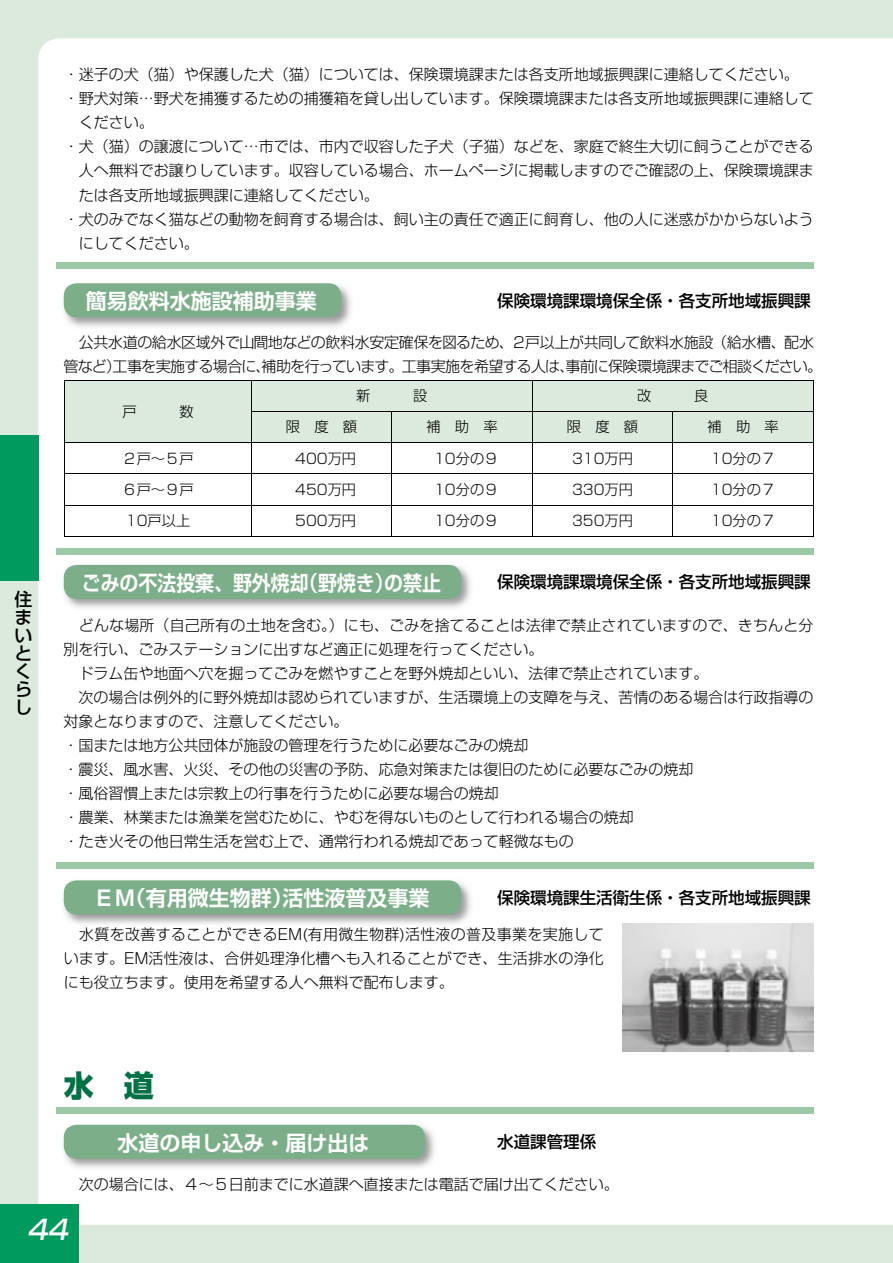
<style>
.page{position:relative;width:893px;height:1263px;background:#dbeadc}
.page>*{position:absolute;margin:0;border:0;box-sizing:border-box;transform-origin:0 0}
.t1{font:800 30px "Shin Go Pr 5";color:#007144}
.t2{font:italic 500 27px "Shin Go Pr 5";color:#fff}
.t3{font:700 21px "Shin Go Pr 5 De";color:#fff}
.t4{font:700 21px "Shin Go Pr 5 De";color:#fff;scale:.9 1}
.t5{font:500 18px/18px "Shin Go Pr 5";color:#000}
.t6{font:500 16.5px "Shin Go Pr 5";color:#000}
.t7{font:300 15px/24px "Shin Go Pr 5";color:#000;text-align:justify}
.t8{font:300 15px/24px "Shin Go Pr 5";letter-spacing:-.04em;color:#000;text-align:center}
.t9{font:300 14.25px "Shin Go Pr 5";color:#000}
</style>
<div class="page">
<div style="left:38px;top:38px;width:855px;height:1187px;background:#fff"></div>
<div style="left:0;top:1204px;width:79px;height:59px;background:#00995e"></div>
<div style="left:0;top:435px;width:38px;height:145px;background:#00995e"></div>
<div style="left:57px;top:263px;width:757px;height:6px;background:#9cc8a5"></div>
<img style="left:61px;top:878px;width:411px;height:47px">
<div style="left:64px;top:880px;width:397px;height:34px;background:#7caf89;border-radius:13px"></div>
<img style="left:61px;top:1122px;width:375px;height:48px">
<div style="left:64px;top:1125px;width:361px;height:34px;background:#7caf89;border-radius:13px"></div>
<div style="left:57px;top:1108px;width:757px;height:6px;background:#9cc8a5"></div>
<img style="left:622px;top:924px;width:192px;height:127px">
<img style="left:61px;top:281px;width:291px;height:47px">
<div style="left:64px;top:283px;width:277px;height:34px;background:#7caf89;border-radius:13px"></div>
<svg style="left:66px;top:381px;width:747px;height:61px"></svg>
<hr style="left:251px;top:381px;width:1px;height:30px;background:#000">
<hr style="left:532px;top:381px;width:1px;height:30px;background:#000">
<hr style="left:251px;top:411px;width:141px;height:1px;background:#000">
<hr style="left:251px;top:412px;width:1px;height:30px;background:#000">
<hr style="left:392px;top:411px;width:140px;height:1px;background:#000">
<hr style="left:392px;top:412px;width:1px;height:30px;background:#000">
<hr style="left:532px;top:411px;width:141px;height:1px;background:#000">
<hr style="left:532px;top:412px;width:1px;height:30px;background:#000">
<hr style="left:673px;top:411px;width:140px;height:1px;background:#000">
<hr style="left:673px;top:412px;width:1px;height:30px;background:#000">
<hr style="left:65px;top:442px;width:186px;height:1px;background:#000">
<hr style="left:251px;top:442px;width:141px;height:1px;background:#000">
<hr style="left:251px;top:443px;width:1px;height:31px;background:#000">
<hr style="left:392px;top:442px;width:140px;height:1px;background:#000">
<hr style="left:392px;top:443px;width:1px;height:31px;background:#000">
<hr style="left:532px;top:442px;width:141px;height:1px;background:#000">
<hr style="left:532px;top:443px;width:1px;height:31px;background:#000">
<hr style="left:673px;top:442px;width:140px;height:1px;background:#000">
<hr style="left:673px;top:443px;width:1px;height:31px;background:#000">
<hr style="left:65px;top:474px;width:186px;height:1px;background:#000">
<hr style="left:251px;top:474px;width:141px;height:1px;background:#000">
<hr style="left:251px;top:474px;width:1px;height:31px;background:#000">
<hr style="left:392px;top:474px;width:140px;height:1px;background:#000">
<hr style="left:392px;top:474px;width:1px;height:31px;background:#000">
<hr style="left:532px;top:474px;width:141px;height:1px;background:#000">
<hr style="left:532px;top:474px;width:1px;height:31px;background:#000">
<hr style="left:673px;top:474px;width:140px;height:1px;background:#000">
<hr style="left:673px;top:474px;width:1px;height:31px;background:#000">
<hr style="left:65px;top:505px;width:186px;height:1px;background:#000">
<hr style="left:251px;top:505px;width:141px;height:1px;background:#000">
<hr style="left:251px;top:505px;width:1px;height:31px;background:#000">
<hr style="left:392px;top:505px;width:140px;height:1px;background:#000">
<hr style="left:392px;top:505px;width:1px;height:31px;background:#000">
<hr style="left:532px;top:505px;width:141px;height:1px;background:#000">
<hr style="left:532px;top:505px;width:1px;height:31px;background:#000">
<hr style="left:673px;top:505px;width:140px;height:1px;background:#000">
<hr style="left:673px;top:505px;width:1px;height:31px;background:#000">
<hr style="left:65px;top:380px;width:186px;height:1px;background:#000">
<hr style="left:65px;top:381px;width:1px;height:30px;background:#000">
<hr style="left:65px;top:411px;width:1px;height:32px;background:#000">
<hr style="left:251px;top:380px;width:141px;height:1px;background:#000">
<hr style="left:392px;top:380px;width:140px;height:1px;background:#000">
<hr style="left:532px;top:380px;width:141px;height:1px;background:#000">
<hr style="left:673px;top:380px;width:141px;height:1px;background:#000">
<hr style="left:813px;top:381px;width:1px;height:30px;background:#000">
<hr style="left:813px;top:411px;width:1px;height:32px;background:#000">
<hr style="left:65px;top:443px;width:1px;height:31px;background:#000">
<hr style="left:813px;top:443px;width:1px;height:31px;background:#000">
<hr style="left:65px;top:474px;width:1px;height:31px;background:#000">
<hr style="left:813px;top:474px;width:1px;height:31px;background:#000">
<hr style="left:65px;top:505px;width:1px;height:31px;background:#000">
<hr style="left:813px;top:505px;width:1px;height:31px;background:#000">
<hr style="left:65px;top:536px;width:186px;height:1px;background:#000">
<hr style="left:251px;top:536px;width:141px;height:1px;background:#000">
<hr style="left:392px;top:536px;width:140px;height:1px;background:#000">
<hr style="left:532px;top:536px;width:141px;height:1px;background:#000">
<hr style="left:673px;top:536px;width:141px;height:1px;background:#000">
<img style="left:61px;top:562px;width:411px;height:48px">
<div style="left:64px;top:565px;width:397px;height:34px;background:#7caf89;border-radius:13px"></div>
<div style="left:57px;top:549px;width:757px;height:6px;background:#9cc8a5"></div>
<div style="left:57px;top:862px;width:757px;height:6px;background:#9cc8a5"></div>
<p class="t7" style="left:64px;top:61px;width:737px">・迷子の犬（猫）や保護した犬（猫）については、保険環境課または各支所地域振興課に連絡してください。</p>
<p class="t7" style="left:64px;top:85px;width:752px">・野犬対策…野犬を捕獲するための捕獲箱を貸し出しています。保険環境課または各支所地域振興課に連絡して</p>
<p class="t7" style="left:79px;top:109px;width:76px">ください。</p>
<p class="t7" style="left:64px;top:133px;width:752px">・犬（猫）の譲渡について…市では、市内で収容した子犬（子猫）などを、家庭で終生大切に飼うことができる</p>
<p class="t7" style="left:79px;top:157px;width:737px">人へ無料でお譲りしています。収容している場合、ホームページに掲載しますのでご確認の上、保険環境課ま</p>
<p class="t7" style="left:79px;top:181px;width:301px">たは各支所地域振興課に連絡してください。</p>
<p class="t7" style="left:64px;top:205px;width:752px">・犬のみでなく猫などの動物を飼育する場合は、飼い主の責任で適正に飼育し、他の人に迷惑がかからないよう</p>
<p class="t7" style="left:79px;top:229px;width:121px">にしてください。</p>
<h3 class="t3" style="left:86px;top:284px;width:232px">簡易飲料水施設補助事業</h3>
<p class="t6" style="left:497px;top:287px;width:315px">保険環境課環境保全係・各支所地域振興課</p>
<p class="t8" style="left:64px;top:328px;width:760px">公共水道の給水区域外で山間地などの飲料水安定確保を図るため、２戸以上が共同して飲料水施設（給水槽、配水<br>管など）工事を実施する場合に、補助を行っています。工事実施を希望する人は、事前に保険環境課までご相談ください。</p>
<p class="t9" style="left:122px;top:400px;width:16px">戸</p>
<p class="t9" style="left:179px;top:400px;width:16px">数</p>
<p class="t9" style="left:356px;top:384px;width:16px">新</p>
<p class="t9" style="left:413px;top:384px;width:16px">設</p>
<p class="t9" style="left:637px;top:384px;width:16px">改</p>
<p class="t9" style="left:694px;top:384px;width:16px">良</p>
<p class="t9" style="left:286px;top:415px;width:73px">限度額</p>
<p class="t9" style="left:426px;top:415px;width:73px">補助率</p>
<p class="t9" style="left:567px;top:415px;width:73px">限度額</p>
<p class="t9" style="left:707px;top:415px;width:73px">補助率</p>
<p class="t5" style="left:14px;top:588px;width:19px">住まいとくらし</p>
<p class="t9" style="left:122px;top:447px;width:73px">２戸～５戸</p>
<p class="t9" style="left:295px;top:447px;width:62px">400万円</p>
<p class="t9" style="left:434px;top:447px;width:66px">10分の９</p>
<p class="t9" style="left:572px;top:447px;width:62px">310万円</p>
<p class="t9" style="left:711px;top:447px;width:66px">10分の７</p>
<p class="t9" style="left:122px;top:478px;width:73px">６戸～９戸</p>
<p class="t9" style="left:295px;top:478px;width:62px">450万円</p>
<p class="t9" style="left:434px;top:478px;width:66px">10分の９</p>
<p class="t9" style="left:572px;top:478px;width:62px">330万円</p>
<p class="t9" style="left:711px;top:478px;width:66px">10分の７</p>
<p class="t9" style="left:126px;top:509px;width:66px">10戸以上</p>
<p class="t9" style="left:295px;top:509px;width:62px">500万円</p>
<p class="t9" style="left:434px;top:509px;width:66px">10分の９</p>
<p class="t9" style="left:572px;top:509px;width:62px">350万円</p>
<p class="t9" style="left:711px;top:509px;width:66px">10分の７</p>
<h3 class="t4" style="left:82px;top:566px;width:401px">ごみの不法投棄、野外焼却（野焼き）の禁止</h3>
<p class="t6" style="left:497px;top:568px;width:315px">保険環境課環境保全係・各支所地域振興課</p>
<p class="t7" style="left:79px;top:612px;width:736px">どんな場所（自己所有の土地を含む。）にも、ごみを捨てることは法律で禁止されていますので、きちんと分</p>
<p class="t7" style="left:64px;top:636px;width:481px">別を行い、ごみステーションに出すなど適正に処理を行ってください。</p>
<p class="t7" style="left:79px;top:660px;width:631px">ドラム缶や地面へ穴を掘ってごみを燃やすことを野外焼却といい、法律で禁止されています。</p>
<p class="t7" style="left:79px;top:684px;width:736px">次の場合は例外的に野外焼却は認められていますが、生活環境上の支障を与え、苦情のある場合は行政指導の</p>
<p class="t7" style="left:64px;top:708px;width:286px">対象となりますので、注意してください。</p>
<p class="t7" style="left:64px;top:732px;width:466px">・国または地方公共団体が施設の管理を行うために必要なごみの焼却</p>
<p class="t7" style="left:64px;top:756px;width:631px">・震災、風水害、火災、その他の災害の予防、応急対策または復旧のために必要なごみの焼却</p>
<p class="t7" style="left:64px;top:780px;width:437px">・風俗習慣上または宗教上の行事を行うために必要な場合の焼却</p>
<p class="t7" style="left:64px;top:804px;width:571px">・農業、林業または漁業を営むために、やむを得ないものとして行われる場合の焼却</p>
<p class="t7" style="left:64px;top:828px;width:511px">・たき火その他日常生活を営む上で、通常行われる焼却であって軽微なもの</p>
<h3 class="t3" style="left:93px;top:881px;width:338px">ＥＭ（有用微生物群）活性液普及事業</h3>
<p class="t6" style="left:497px;top:884px;width:315px">保険環境課生活衛生係・各支所地域振興課</p>
<p class="t7" style="left:64px;top:921px;width:542px;text-indent:15px">水質を改善することができるEM(有用微生物群)活性液の普及事業を実施しています。EM活性液は、合併処理浄化槽へも入れることができ、生活排水の浄化にも役立ちます。使用を希望する人へ無料で配布します。</p>
<h1 class="t1" style="left:64px;top:1062px;width:91px">水　道</h1>
<h3 class="t3" style="left:117px;top:1125px;width:253px">水道の申し込み・届け出は</h3>
<p class="t6" style="left:497px;top:1128px;width:100px">水道課管理係</p>
<p class="t7" style="left:79px;top:1171px;width:542px">次の場合には、４～５日前までに水道課へ直接または電話で届け出てください。</p>
<h2 class="t2" style="left:27px;top:1207px;width:49px">44</h2>
</div>
